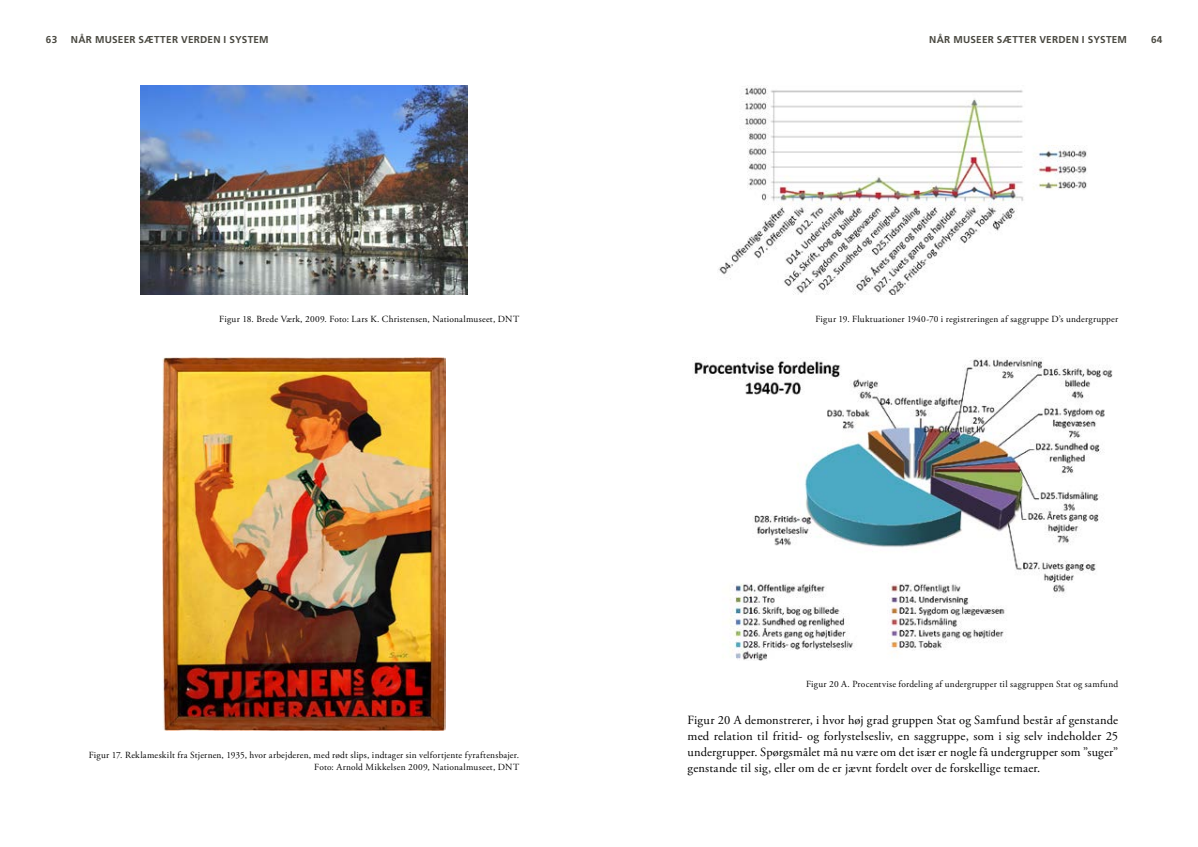
<style>
.page{position:relative;width:1198px;height:847px;background:#fff}
.page>*{position:absolute;margin:0;border:0;box-sizing:border-box;transform-origin:0 0}
.t1{font:12.5px/16.2px "Adobe Garamond Pro";letter-spacing:.01em;color:#000;text-align:justify}
.t2{font:700 10px "Frutiger LT Std";letter-spacing:.025em;color:#4a4941}
.t3{font:9.38px/11.2px "Adobe Garamond Pro";letter-spacing:.025em;color:#000;text-align:right}
</style>
<div class="page">
<img style="left:162px;top:358px;width:284px;height:373px">
<img style="left:141px;top:85px;width:326px;height:209px">
<img style="left:692px;top:358px;width:421px;height:302px">
<img style="left:718px;top:85px;width:369px;height:209px">
<p class="t2" style="left:46px;top:34px;width:13px">63</p>
<p class="t2" style="left:71px;top:34px;width:199px">NÅR MUSEER SÆTTER VERDEN I SYSTEM</p>
<p class="t2" style="left:929px;top:34px;width:199px">NÅR MUSEER SÆTTER VERDEN I SYSTEM</p>
<p class="t2" style="left:1151px;top:34px;width:13px">64</p>
<p class="t3" style="left:219px;top:314px;width:301px">Figur 18. Brede Værk, 2009. Foto: Lars K. Christensen, Nationalmuseet, DNT</p>
<p class="t3" style="left:89px;top:750px;width:432px">Figur 17. Reklameskilt fra Stjernen, 1935, hvor arbejderen, med rødt slips, indtager sin velfortjente fyraftensbajer.<br>Foto: Arnold Mikkelsen 2009, Nationalmuseet, DNT</p>
<p class="t3" style="left:815px;top:314px;width:304px">Figur 19. Fluktuationer 1940-70 i registreringen af saggruppe D’s undergrupper</p>
<p class="t3" style="left:806px;top:679px;width:314px">Figur 20 A. Procentvise fordeling af undergrupper til saggruppen Stat og samfund</p>
<p class="t1" style="left:687px;top:712px;width:432px">Figur 20 A demonstrerer, i hvor høj grad gruppen Stat og Samfund består af genstande med relation til fritid- og forlystelsesliv, en saggruppe, som i sig selv indeholder 25 undergrupper. Spørgsmålet må nu være om det især er nogle få undergrupper som ”suger” genstande til sig, eller om de er jævnt fordelt over de forskellige temaer.</p>
</div>
